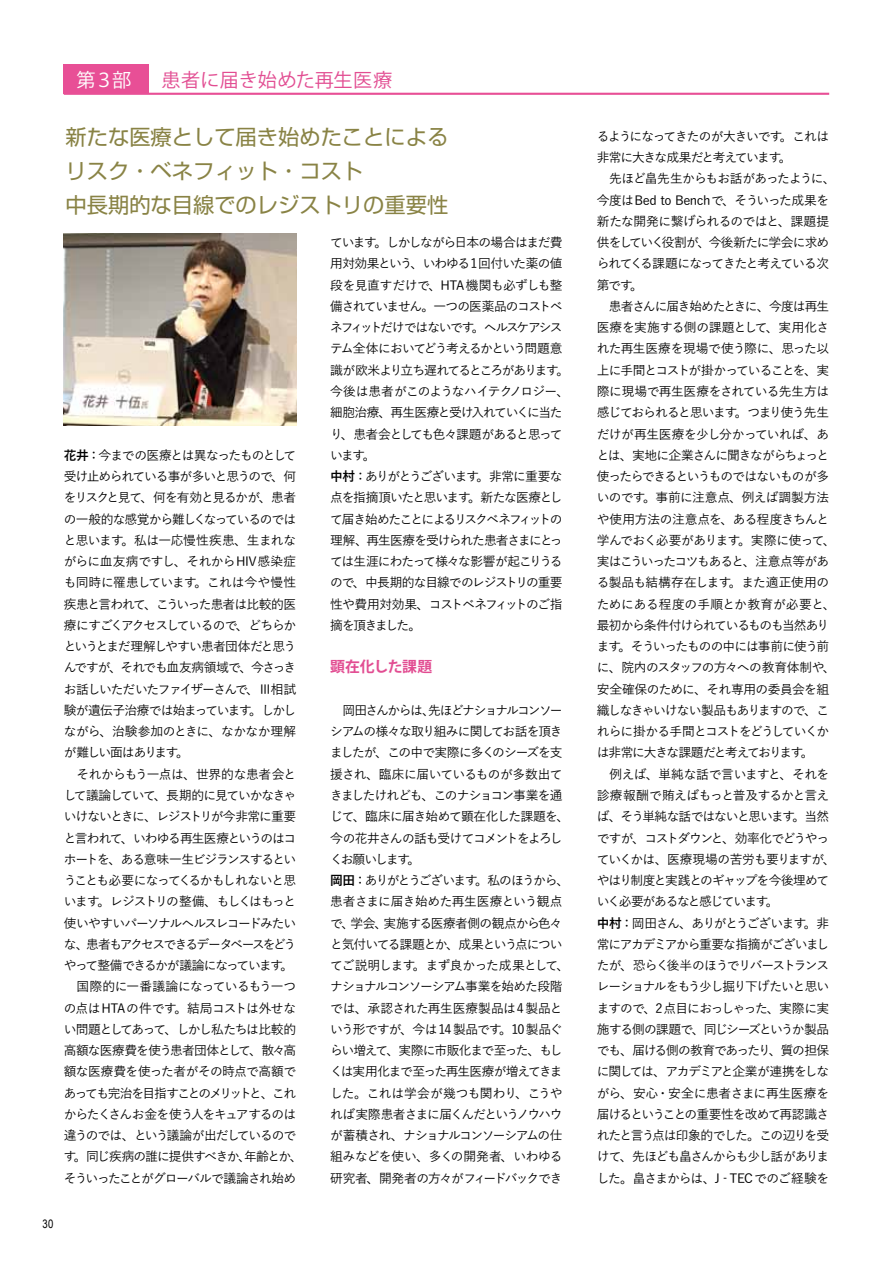
<style>
.page{position:relative;width:893px;height:1263px;background:#fff}
.page>*{position:absolute;margin:0;border:0;box-sizing:border-box;transform-origin:0 0}
.大タイトル{font:21.3px "Shin Go Pro";color:#898345}
.左_注{font:19.2px "Koz Go Pro";letter-spacing:.01em;color:#e24d92}
.左_注-2{font:19.2px "Koz Go Pro";color:#fff}
.中タイトル{font:700 14.85px "Koz Go Pro";letter-spacing:-.02em;color:#e24d92}
.本文-行頭インデントなし{font:500 12.75px/21.3px "Yu Gothic";letter-spacing:-.08em;color:#000}
.t1{font:11.7px "Arial Narrow";color:#000}
.s1{font-weight:700}
</style>
<div class="page">
<hr style="left:64px;top:93px;width:765px;height:2px;background:#e84f96">
<div style="left:64px;top:64px;width:85px;height:30px;background:#e84f96"></div>
<img style="left:64px;top:234px;width:232px;height:191px">
<p class="左_注-2" style="left:77px;top:68px;width:56px">第３部</p>
<p class="左_注" style="left:162px;top:68px;width:232px">患者に届き始めた再生医療</p>
<p class="大タイトル" style="left:66px;top:119px;width:384px">新たな医療として届き始めたことによる</p>
<p class="大タイトル" style="left:66px;top:153px;width:299px">リスク・ベネフィット・コスト</p>
<p class="大タイトル" style="left:66px;top:187px;width:384px">中長期的な目線でのレジストリの重要性</p>
<p class="本文-行頭インデントなし" style="left:64px;top:443px;width:234px;text-align:justify"><span class="s1">花井</span>：今までの医療とは異なったものとして受け止められている事が多いと思うので、何をリスクと見て、何を有効と見るかが、患者の一般的な感覚から難しくなっているのではと思います。私は一応慢性疾患、生まれながらに血友病ですし、それからHIV感染症も同時に罹患しています。これは今や慢性疾患と言われて、こういった患者は比較的医療にすごくアクセスしているので、どちらかというとまだ理解しやすい患者団体だと思うんですが、それでも血友病領域で、今さっきお話しいただいたファイザーさんで、Ⅲ相試験が遺伝子治療では始まっています。しかしながら、治験参加のときに、なかなか理解が難しい面はあります。</p>
<p class="本文-行頭インデントなし" style="left:64px;top:762px;width:234px;text-align:justify">　それからもう一点は、世界的な患者会として議論していて、長期的に見ていかなきゃいけないときに、レジストリが今非常に重要と言われて、いわゆる再生医療というのはコホートを、ある意味一生ビジランスするということも必要になってくるかもしれないと思います。レジストリの整備、もしくはもっと使いやすいパーソナルヘルスレコードみたいな、患者もアクセスできるデータベースをどうやって整備できるかが議論になっています。</p>
<p class="本文-行頭インデントなし" style="left:64px;top:974px;width:240px">　国際的に一番議論になっているもう一つの点はHTAの件です。結局コストは外せない問題としてあって、しかし私たちは比較的高額な医療費を使う患者団体として、散々高額な医療費を使った者がその時点で高額であっても完治を目指すことのメリットと、これからたくさんお金を使う人をキュアするのは違うのでは、という議論が出だしているのです。同じ疾病の誰に提供すべきか、年齢とか、そういったことがグローバルで議論され始め</p>
<p class="本文-行頭インデントなし" style="left:330px;top:230px;width:240px">ています。しかしながら日本の場合はまだ費用対効果という、いわゆる1回付いた薬の値段を見直すだけで、HTA機関も必ずしも整備されていません。一つの医薬品のコストベネフィットだけではないです。ヘルスケアシステム全体においてどう考えるかという問題意識が欧米より立ち遅れてるところがあります。今後は患者がこのようなハイテクノロジー、細胞治療、再生医療と受け入れていくに当たり、患者会としても色々課題があると思っています。</p>
<p class="本文-行頭インデントなし" style="left:330px;top:464px;width:234px;text-align:justify"><span class="s1">中村</span>：ありがとうございます。非常に重要な点を指摘頂いたと思います。新たな医療として届き始めたことによるリスクベネフィットの理解、再生医療を受けられた患者さまにとっては生涯にわたって様々な影響が起こりうるので、中長期的な目線でのレジストリの重要性や費用対効果、コストベネフィットのご指摘を頂きました。</p>
<p class="中タイトル" style="left:330px;top:657px;width:103px">顕在化した課題</p>
<p class="本文-行頭インデントなし" style="left:330px;top:698px;width:240px">　岡田さんからは、先ほどナショナルコンソーシアムの様々な取り組みに関してお話を頂きましたが、この中で実際に多くのシーズを支援され、臨床に届いているものが多数出てきましたけれども、このナショコン事業を通じて、臨床に届き始めて顕在化した課題を、今の花井さんの話も受けてコメントをよろしくお願いします。</p>
<p class="本文-行頭インデントなし" style="left:330px;top:868px;width:240px"><span class="s1">岡田</span>：ありがとうございます。私のほうから、患者さまに届き始めた再生医療という観点で、学会、実施する医療者側の観点から色々と気付いてる課題とか、成果という点についてご説明します。まず良かった成果として、ナショナルコンソーシアム事業を始めた段階では、承認された再生医療製品は4製品という形ですが、今は14 製品です。10製品ぐらい増えて、実際に市販化まで至った、もしくは実用化まで至った再生医療が増えてきました。これは学会が幾つも関わり、こうやれば実際患者さまに届くんだというノウハウが蓄積され、ナショナルコンソーシアムの仕組みなどを使い、多くの開発者、いわゆる研究者、開発者の方々がフィードバックでき</p>
<p class="t1" style="left:43px;top:1216px;width:12px">30</p>
<p class="本文-行頭インデントなし" style="left:597px;top:124px;width:234px">るようになってきたのが大きいです。これは非常に大きな成果だと考えています。</p>
<p class="本文-行頭インデントなし" style="left:597px;top:166px;width:240px">　先ほど畠先生からもお話があったように、今度はBed to Benchで、そういった成果を新たな開発に繋げられるのではと、課題提供をしていく役割が、今後新たに学会に求められてくる課題になってきたと考えている次第です。</p>
<p class="本文-行頭インデントなし" style="left:597px;top:294px;width:240px">　患者さんに届き始めたときに、今度は再生医療を実施する側の課題として、実用化された再生医療を現場で使う際に、思った以上に手間とコストが掛かっていることを、実際に現場で再生医療をされている先生方は感じておられると思います。つまり使う先生だけが再生医療を少し分かっていれば、あとは、実地に企業さんに聞きながらちょっと使ったらできるというものではないものが多いのです。事前に注意点、例えば調製方法や使用方法の注意点を、ある程度きちんと学んでおく必要があります。実際に使って、実はこういったコツもあると、注意点等がある製品も結構存在します。また適正使用のためにある程度の手順とか教育が必要と、最初から条件付けられているものも当然あります。そういったものの中には事前に使う前に、院内のスタッフの方々への教育体制や、安全確保のために、それ専用の委員会を組織しなきゃいけない製品もありますので、これらに掛かる手間とコストをどうしていくかは非常に大きな課題だと考えております。</p>
<p class="本文-行頭インデントなし" style="left:597px;top:762px;width:240px">　例えば、単純な話で言いますと、それを診療報酬で賄えばもっと普及するかと言えば、そう単純な話ではないと思います。当然ですが、コストダウンと、効率化でどうやっていくかは、医療現場の苦労も要りますが、やはり制度と実践とのギャップを今後埋めていく必要があるなと感じています。</p>
<p class="本文-行頭インデントなし" style="left:597px;top:910px;width:234px;text-align:justify"><span class="s1">中村</span>：岡田さん、ありがとうございます。非常にアカデミアから重要な指摘がございましたが、恐らく後半のほうでリバーストランスレーショナルをもう少し掘り下げたいと思いますので、2 点目におっしゃった、実際に実施する側の課題で、同じシーズというか製品でも、届ける側の教育であったり、質の担保に関しては、アカデミアと企業が連携をしながら、安心・安全に患者さまに再生医療を届けるということの重要性を改めて再認識されたと言う点は印象的でした。この辺りを受けて、先ほども畠さんからも少し話がありました。畠さまからは、J‐TECでのご経験を</p>
</div>
